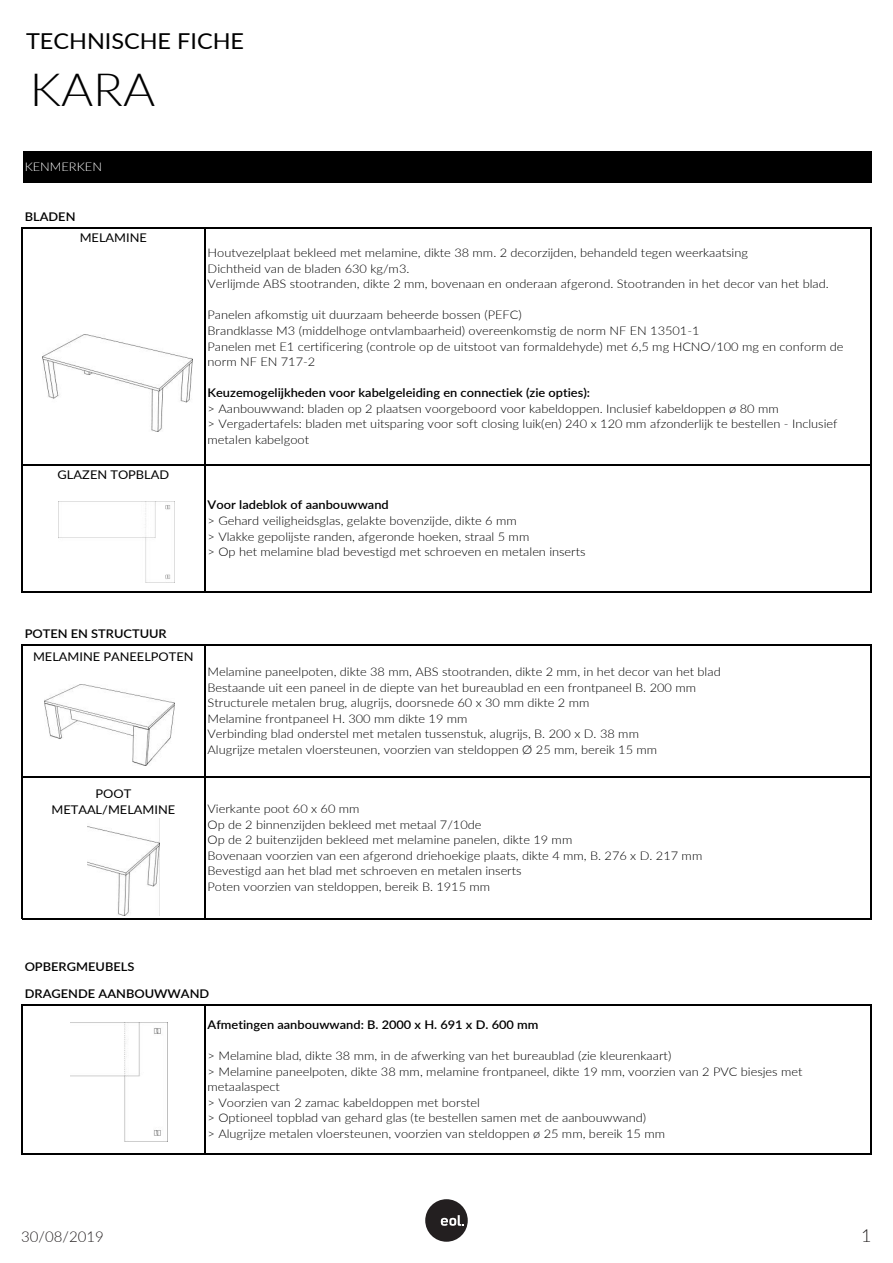
<style>
.page{position:relative;width:893px;height:1263px;background:#fff}
.page>*{position:absolute;margin:0;border:0;box-sizing:border-box;transform-origin:0 0}
.t1{font:300 45.9px "Lato";color:#000;scale:1.07 1}
.t2{font:21.9px "Lato";color:#000;scale:1.07 1}
.t3{font:300 18px "Lato";color:#231f20}
.t4{font:300 15px "Lato";color:#231f20}
.t5{font:300 12px/15.6px "Lato";color:#000;scale:1.07 1}
.t6{font:600 12px "Lato";color:#000;scale:1.07 1}
.t7{font:12px/23.4px "Lato";color:#000;scale:1.07 1}
.t8{font:300 12px "Lato";color:#fff;scale:1.07 1}
.s1{font-weight:600}
</style>
<div class="page">
<div style="left:425px;top:1199px;width:43px;height:43px;background:#231f20;border-radius:50%"></div>
<svg style="left:441px;top:1215px;width:23px;height:11px"></svg>
<div style="left:23px;top:151px;width:848px;height:32px;background:#000"></div>
<hr style="left:21px;top:227px;width:1px;height:366px;background:#000">
<hr style="left:204px;top:229px;width:1px;height:364px;background:#000">
<hr style="left:870px;top:229px;width:2px;height:364px;background:#000">
<hr style="left:21px;top:644px;width:1px;height:275px;background:#000">
<hr style="left:204px;top:645px;width:1px;height:274px;background:#000">
<hr style="left:870px;top:645px;width:2px;height:274px;background:#000">
<hr style="left:21px;top:1004px;width:1px;height:150px;background:#000">
<hr style="left:204px;top:1005px;width:1px;height:149px;background:#000">
<hr style="left:870px;top:1005px;width:2px;height:149px;background:#000">
<hr style="left:22px;top:227px;width:850px;height:2px;background:#000">
<hr style="left:22px;top:465px;width:850px;height:1px;background:#000">
<hr style="left:22px;top:592px;width:850px;height:1px;background:#000">
<hr style="left:22px;top:644px;width:850px;height:1px;background:#000">
<hr style="left:22px;top:777px;width:850px;height:1px;background:#000">
<hr style="left:22px;top:918px;width:850px;height:1px;background:#000">
<hr style="left:22px;top:1004px;width:850px;height:1px;background:#000">
<hr style="left:22px;top:1153px;width:850px;height:1px;background:#000">
<img style="left:43px;top:334px;width:150px;height:97px">
<img style="left:45px;top:685px;width:129px;height:80px">
<img style="left:87px;top:826px;width:72px;height:89px">
<img style="left:59px;top:501px;width:116px;height:81px">
<img style="left:71px;top:1023px;width:90px;height:118px">
<p class="t2" style="left:26px;top:26px;width:205px">TECHNISCHE FICHE</p>
<p class="t1" style="left:30px;top:58px;width:119px">KARA</p>
<p class="t8" style="left:25px;top:158px;width:74px">KENMERKEN</p>
<p class="t6" style="left:25px;top:208px;width:49px">BLADEN</p>
<p class="t7" style="left:80px;top:226px;width:64px">MELAMINE</p>
<p class="t7" style="left:58px;top:462px;width:106px">GLAZEN TOPBLAD</p>
<p class="t5" style="left:208px;top:245px;width:582px">Houtvezelplaat bekleed met melamine, dikte 38 mm. 2 decorzijden, behandeld tegen weerkaatsing<br>Dichtheid van de bladen 630 kg/m3.<br>Verlijmde ABS stootranden, dikte 2 mm, bovenaan en onderaan afgerond. Stootranden in het decor van het blad.</p>
<p class="t5" style="left:208px;top:307px;width:596px">Panelen afkomstig uit duurzaam beheerde bossen (PEFC)<br>Brandklasse M3 (middelhoge ontvlambaarheid) overeenkomstig de norm NF EN 13501-1<br>Panelen met E1 certificering (controle op de uitstoot van formaldehyde) met 6,5 mg HCNO/100 mg en conform de norm NF EN 717-2</p>
<p class="t5" style="left:208px;top:385px;width:590px"><span class="s1">Keuzemogelijkheden voor kabelgeleiding en connectiek (zie opties):<br></span>&gt; Aanbouwwand: bladen op 2 plaatsen voorgeboord voor kabeldoppen. Inclusief kabeldoppen ø 80 mm<br>&gt; Vergadertafels: bladen met uitsparing voor soft closing luik(en) 240 x 120 mm afzonderlijk te bestellen - Inclusief metalen kabelgoot</p>
<p class="t5" style="left:208px;top:497px;width:355px"><span class="s1">Voor ladeblok of aanbouwwand<br></span>&gt; Gehard veiligheidsglas, gelakte bovenzijde, dikte 6 mm<br>&gt; Vlakke gepolijste randen, afgeronde hoeken, straal 5 mm<br>&gt; Op het melamine blad bevestigd met schroeven en metalen inserts</p>
<p class="t7" style="left:33px;top:621px;width:152px;text-indent:-8px"><span class="s1">POTEN EN STRUCTUUR<br></span>MELAMINE PANEELPOTEN</p>
<p class="t7" style="left:52px;top:786px;width:117px;line-height:15.6px;text-align:center">POOT<br>METAAL/MELAMINE</p>
<p class="t5" style="left:208px;top:663px;width:481px">Melamine paneelpoten, dikte 38 mm, ABS stootranden, dikte 2 mm, in het decor van het blad Bestaande uit een paneel in de diepte van het bureaublad en een frontpaneel B. 200 mm Structurele metalen brug, alugrijs, doorsnede 60 x 30 mm dikte 2 mm<br>Melamine frontpaneel H. 300 mm dikte 19 mm<br>Verbinding blad onderstel met metalen tussenstuk, alugrijs, B. 200 x D. 38 mm<br>Alugrijze metalen vloersteunen, voorzien van steldoppen Ø 25 mm, bereik 15 mm</p>
<p class="t5" style="left:208px;top:800px;width:464px">Vierkante poot 60 x 60 mm<br>Op de 2 binnenzijden bekleed met metaal 7/10de<br>Op de 2 buitenzijden bekleed met melamine panelen, dikte 19 mm<br>Bovenaan voorzien van een afgerond driehoekige plaats, dikte 4 mm, B. 276 x D. 217 mm Bevestigd aan het blad met schroeven en metalen inserts<br>Poten voorzien van steldoppen, bereik B. 1915 mm</p>
<p class="t6" style="left:25px;top:957px;width:104px">OPBERGMEUBELS</p>
<p class="t6" style="left:25px;top:985px;width:174px">DRAGENDE AANBOUWWAND</p>
<p class="t6" style="left:208px;top:1016px;width:311px">Afmetingen aanbouwwand: B. 2000 x H. 691 x D. 600 mm</p>
<p class="t5" style="left:208px;top:1047px;width:557px">&gt; Melamine blad, dikte 38 mm, in de afwerking van het bureaublad (zie kleurenkaart)<br>&gt; Melamine paneelpoten, dikte 38 mm, melamine frontpaneel, dikte 19 mm, voorzien van 2 PVC biesjes met metaalaspect<br>&gt; Voorzien van 2 zamac kabeldoppen met borstel<br>&gt; Optioneel topblad van gehard glas (te bestellen samen met de aanbouwwand)<br>&gt; Alugrijze metalen vloersteunen, voorzien van steldoppen ø 25 mm, bereik 15 mm</p>
<p class="t4" style="left:21px;top:1226px;width:84px">30/08/2019</p>
<h3 class="t3" style="left:861px;top:1223px;width:12px">1</h3>
</div>
